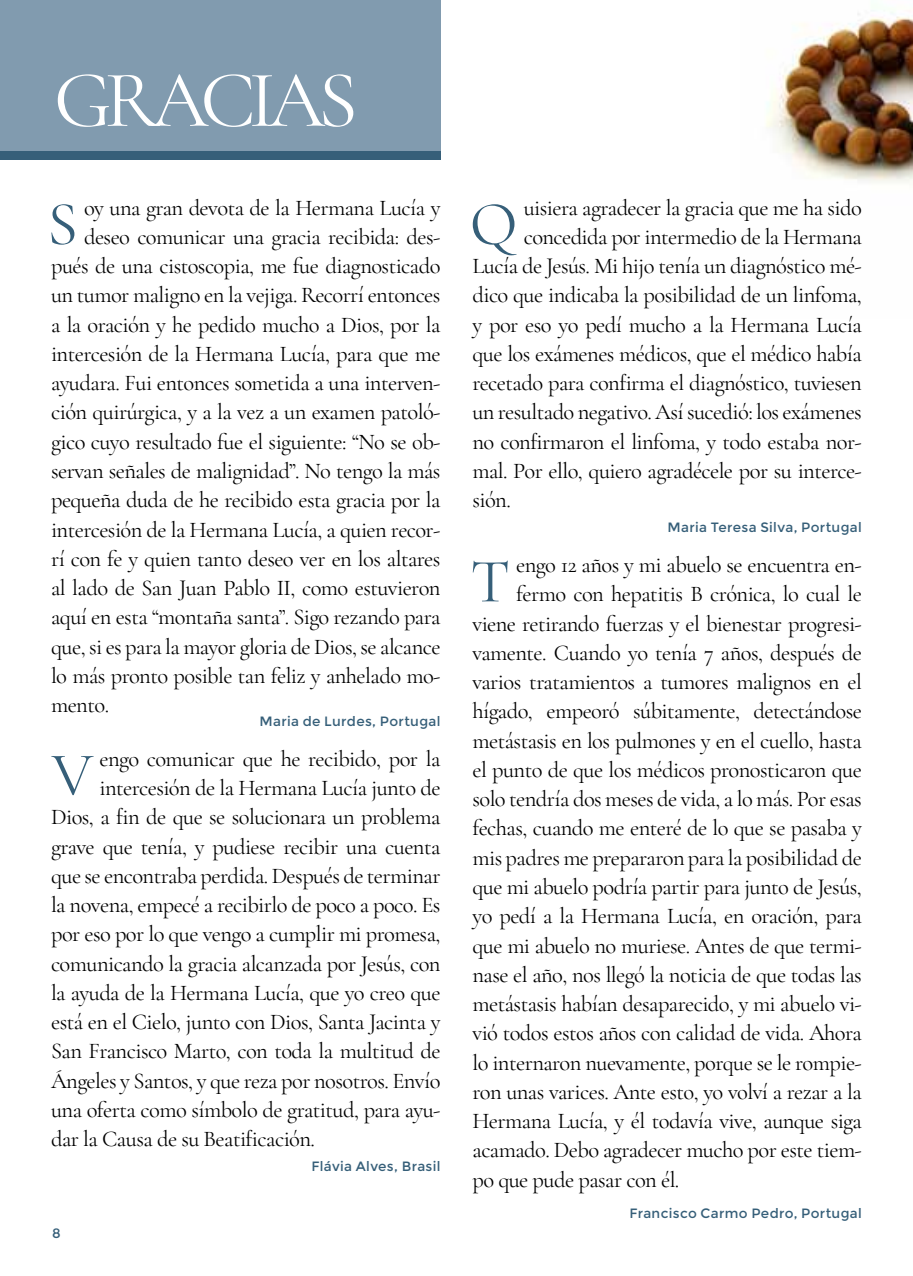
<style>
.page{position:relative;width:913px;height:1276px;background:#fff}
.page>*{position:absolute;margin:0;border:0;box-sizing:border-box;transform-origin:0 0}
.t1{font:81px "Cormorant Garamond";letter-spacing:-.09em;color:#fff}
.t2{font:62.32px "Cormorant Garamond";color:#365f79}
.t3{font:22.5px "Cormorant Garamond";letter-spacing:-.025em;color:#000}
.t4{font:13.5px "Montserrat";letter-spacing:.025em;color:#365f79}
</style>
<div class="page">
<div style="left:0;top:0;width:440px;height:159px;background:#819baf"></div>
<div style="left:0;top:151px;width:440px;height:8px;background:#365f79"></div>
<img style="left:766px;top:10px;width:146px;height:173px">
<h1 class="t1" style="left:54px;top:51px;width:305px">GRACIAS</h1>
<h2 class="t2" style="left:47px;top:186px;width:32px">S</h2>
<p class="t3" style="left:84px;top:194px;width:358px">oy una gran devota de la Hermana Lucía y</p>
<p class="t3" style="left:84px;top:223px;width:358px">deseo comunicar una gracia recibida: des-</p>
<p class="t3" style="left:51px;top:252px;width:391px">pués de una cistoscopia, me fue diagnosticado</p>
<p class="t3" style="left:51px;top:281px;width:391px">un tumor maligno en la vejiga. Recorrí entonces</p>
<p class="t3" style="left:51px;top:311px;width:391px">a la oración y he pedido mucho a Dios, por la</p>
<p class="t3" style="left:51px;top:340px;width:391px">intercesión de la Hermana Lucía, para que me</p>
<p class="t3" style="left:51px;top:369px;width:391px">ayudara. Fui entonces sometida a una interven-</p>
<p class="t3" style="left:51px;top:398px;width:391px">ción quirúrgica, y a la vez a un examen patoló-</p>
<p class="t3" style="left:51px;top:428px;width:391px">gico cuyo resultado fue el siguiente: “No se ob-</p>
<p class="t3" style="left:51px;top:457px;width:391px">servan señales de malignidad”. No tengo la más</p>
<p class="t3" style="left:51px;top:486px;width:391px">pequeña duda de he recibido esta gracia por la</p>
<p class="t3" style="left:51px;top:515px;width:391px">intercesión de la Hermana Lucía, a quien recor-</p>
<p class="t3" style="left:51px;top:545px;width:391px">rí con fe y quien tanto deseo ver en los altares</p>
<p class="t3" style="left:51px;top:574px;width:391px">al lado de San Juan Pablo II, como estuvieron</p>
<p class="t3" style="left:51px;top:603px;width:391px">aquí en esta “montaña santa”. Sigo rezando para</p>
<p class="t3" style="left:51px;top:632px;width:391px">que, si es para la mayor gloria de Dios, se alcance</p>
<p class="t3" style="left:51px;top:662px;width:391px">lo más pronto posible tan feliz y anhelado mo-</p>
<p class="t3" style="left:51px;top:691px;width:59px">mento.</p>
<p class="t4" style="left:259px;top:713px;width:182px">Maria de Lurdes, Portugal</p>
<h2 class="t2" style="left:52px;top:737px;width:43px">V</h2>
<p class="t3" style="left:99px;top:745px;width:342px">engo comunicar que he recibido, por la</p>
<p class="t3" style="left:99px;top:774px;width:342px">intercesión de la Hermana Lucía junto de</p>
<p class="t3" style="left:51px;top:803px;width:391px">Dios, a fin de que se solucionara un problema</p>
<p class="t3" style="left:51px;top:832px;width:391px">grave que tenía, y pudiese recibir una cuenta</p>
<p class="t3" style="left:51px;top:862px;width:391px">que se encontraba perdida. Después de terminar</p>
<p class="t3" style="left:51px;top:891px;width:391px">la novena, empecé a recibirlo de poco a poco. Es</p>
<p class="t3" style="left:51px;top:920px;width:391px">por eso por lo que vengo a cumplir mi promesa,</p>
<p class="t3" style="left:51px;top:949px;width:391px">comunicando la gracia alcanzada por Jesús, con</p>
<p class="t3" style="left:51px;top:979px;width:391px">la ayuda de la Hermana Lucía, que yo creo que</p>
<p class="t3" style="left:51px;top:1008px;width:391px">está en el Cielo, junto con Dios, Santa Jacinta y</p>
<p class="t3" style="left:51px;top:1037px;width:391px">San Francisco Marto, con toda la multitud de</p>
<p class="t3" style="left:51px;top:1066px;width:391px">Ángeles y Santos, y que reza por nosotros. Envío</p>
<p class="t3" style="left:51px;top:1096px;width:391px">una oferta como símbolo de gratitud, para ayu-</p>
<p class="t3" style="left:51px;top:1125px;width:265px">dar la Causa de su Beatificación.</p>
<p class="t4" style="left:311px;top:1158px;width:130px">Flávia Alves, Brasil</p>
<p class="t4" style="left:52px;top:1225px;width:10px">8</p>
<h2 class="t2" style="left:469px;top:186px;width:49px">Q</h2>
<p class="t3" style="left:523px;top:194px;width:339px">uisiera agradecer la gracia que me ha sido</p>
<p class="t3" style="left:523px;top:223px;width:339px">concedida por intermedio de la Hermana</p>
<p class="t3" style="left:472px;top:252px;width:391px">Lucía de Jesús. Mi hijo tenía un diagnóstico mé-</p>
<p class="t3" style="left:472px;top:281px;width:391px">dico que indicaba la posibilidad de un linfoma,</p>
<p class="t3" style="left:472px;top:311px;width:391px">y por eso yo pedí mucho a la Hermana Lucía</p>
<p class="t3" style="left:472px;top:340px;width:391px">que los exámenes médicos, que el médico había</p>
<p class="t3" style="left:472px;top:369px;width:391px">recetado para confirma el diagnóstico, tuviesen</p>
<p class="t3" style="left:472px;top:398px;width:391px">un resultado negativo. Así sucedió: los exámenes</p>
<p class="t3" style="left:472px;top:428px;width:391px">no confirmaron el linfoma, y todo estaba nor-</p>
<p class="t3" style="left:472px;top:457px;width:391px">mal. Por ello, quiero agradécele por su interce-</p>
<p class="t3" style="left:472px;top:486px;width:40px">sión.</p>
<p class="t4" style="left:667px;top:519px;width:196px">Maria Teresa Silva, Portugal</p>
<h2 class="t2" style="left:470px;top:543px;width:41px">T</h2>
<p class="t3" style="left:516px;top:551px;width:347px">engo 12 años y mi abuelo se encuentra en-</p>
<p class="t3" style="left:516px;top:580px;width:347px">fermo con hepatitis B crónica, lo cual le</p>
<p class="t3" style="left:472px;top:610px;width:391px">viene retirando fuerzas y el bienestar progresi-</p>
<p class="t3" style="left:472px;top:639px;width:391px">vamente. Cuando yo tenía 7 años, después de</p>
<p class="t3" style="left:472px;top:668px;width:391px">varios tratamientos a tumores malignos en el</p>
<p class="t3" style="left:472px;top:697px;width:391px">hígado, empeoró súbitamente, detectándose</p>
<p class="t3" style="left:472px;top:727px;width:391px">metástasis en los pulmones y en el cuello, hasta</p>
<p class="t3" style="left:472px;top:756px;width:391px">el punto de que los médicos pronosticaron que</p>
<p class="t3" style="left:472px;top:785px;width:391px">solo tendría dos meses de vida, a lo más. Por esas</p>
<p class="t3" style="left:472px;top:814px;width:391px">fechas, cuando me enteré de lo que se pasaba y</p>
<p class="t3" style="left:472px;top:844px;width:391px">mis padres me prepararon para la posibilidad de</p>
<p class="t3" style="left:472px;top:873px;width:391px">que mi abuelo podría partir para junto de Jesús,</p>
<p class="t3" style="left:472px;top:902px;width:391px">yo pedí a la Hermana Lucía, en oración, para</p>
<p class="t3" style="left:472px;top:931px;width:391px">que mi abuelo no muriese. Antes de que termi-</p>
<p class="t3" style="left:472px;top:961px;width:391px">nase el año, nos llegó la noticia de que todas las</p>
<p class="t3" style="left:472px;top:990px;width:391px">metástasis habían desaparecido, y mi abuelo vi-</p>
<p class="t3" style="left:472px;top:1019px;width:391px">vió todos estos años con calidad de vida. Ahora</p>
<p class="t3" style="left:472px;top:1048px;width:391px">lo internaron nuevamente, porque se le rompie-</p>
<p class="t3" style="left:472px;top:1078px;width:391px">ron unas varices. Ante esto, yo volví a rezar a la</p>
<p class="t3" style="left:472px;top:1107px;width:391px">Hermana Lucía, y él todavía vive, aunque siga</p>
<p class="t3" style="left:472px;top:1136px;width:391px">acamado. Debo agradecer mucho por este tiem-</p>
<p class="t3" style="left:472px;top:1165px;width:208px">po que pude pasar con él.</p>
<p class="t4" style="left:629px;top:1205px;width:234px">Francisco Carmo Pedro, Portugal</p>
</div>
